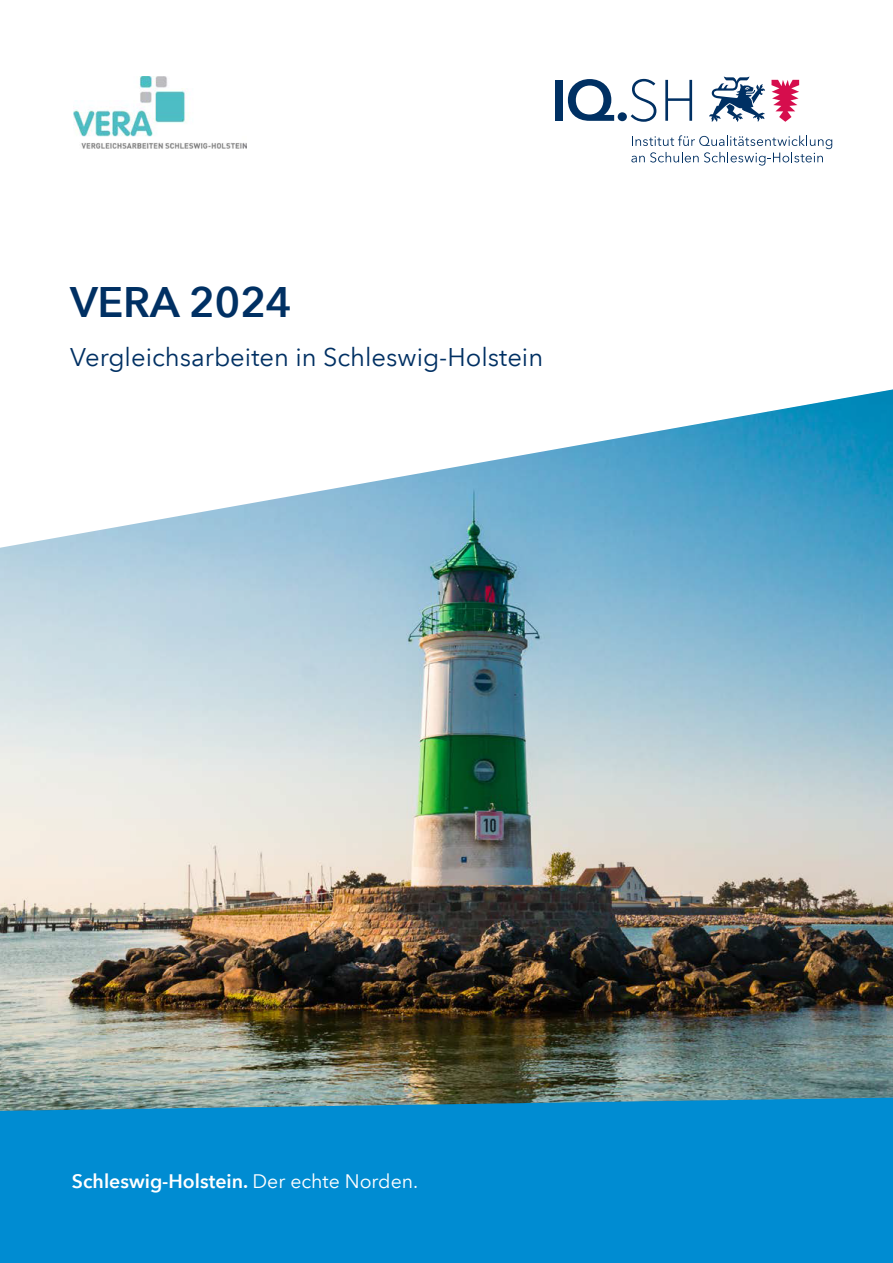
<style>
.page{position:relative;width:893px;height:1263px;background:#fff}
.page>*{position:absolute;margin:0;border:0;box-sizing:border-box;transform-origin:0 0}
.t1{font:600 42.6px "Avenir Next LT Pro";letter-spacing:-.01em;color:#003063}
.t2{font:25.65px "Avenir Next LT Pro";color:#003063}
.t3{font:600 19.5px "Avenir Next LT Pro";color:#fff}
.s1{font-weight:400}
</style>
<div class="page">
<img style="left:0;top:548px;width:893px;height:550px">
<svg style="left:0;top:76px;width:893px;height:472px"></svg>
<div style="left:0;top:1098px;width:893px;height:165px;background:#008cd2"></div>
<svg style="left:631px;top:79px;width:25px;height:43px"></svg>
<svg style="left:665px;top:80px;width:27px;height:41px"></svg>
<svg style="left:771px;top:80px;width:28px;height:42px"></svg>
<svg style="left:709px;top:77px;width:56px;height:45px"></svg>
<div style="left:555px;top:80px;width:7px;height:41px;background:#003063"></div>
<svg style="left:568px;top:79px;width:46px;height:42px"></svg>
<div style="left:618px;top:112px;width:9px;height:9px;background:#003063;border-radius:50%"></div>
<svg style="left:631px;top:135px;width:201px;height:31px"></svg>
<img style="left:74px;top:77px;width:173px;height:72px">
<h1 class="t1" style="left:70px;top:276px;width:223px">VERA 2024</h1>
<p class="t2" style="left:70px;top:341px;width:475px">Vergleichsarbeiten in Schleswig-Holstein</p>
<p class="t3" style="left:72px;top:1170px;width:348px">Schleswig-Holstein. <span class="s1">Der echte Norden.</span></p>
</div>
